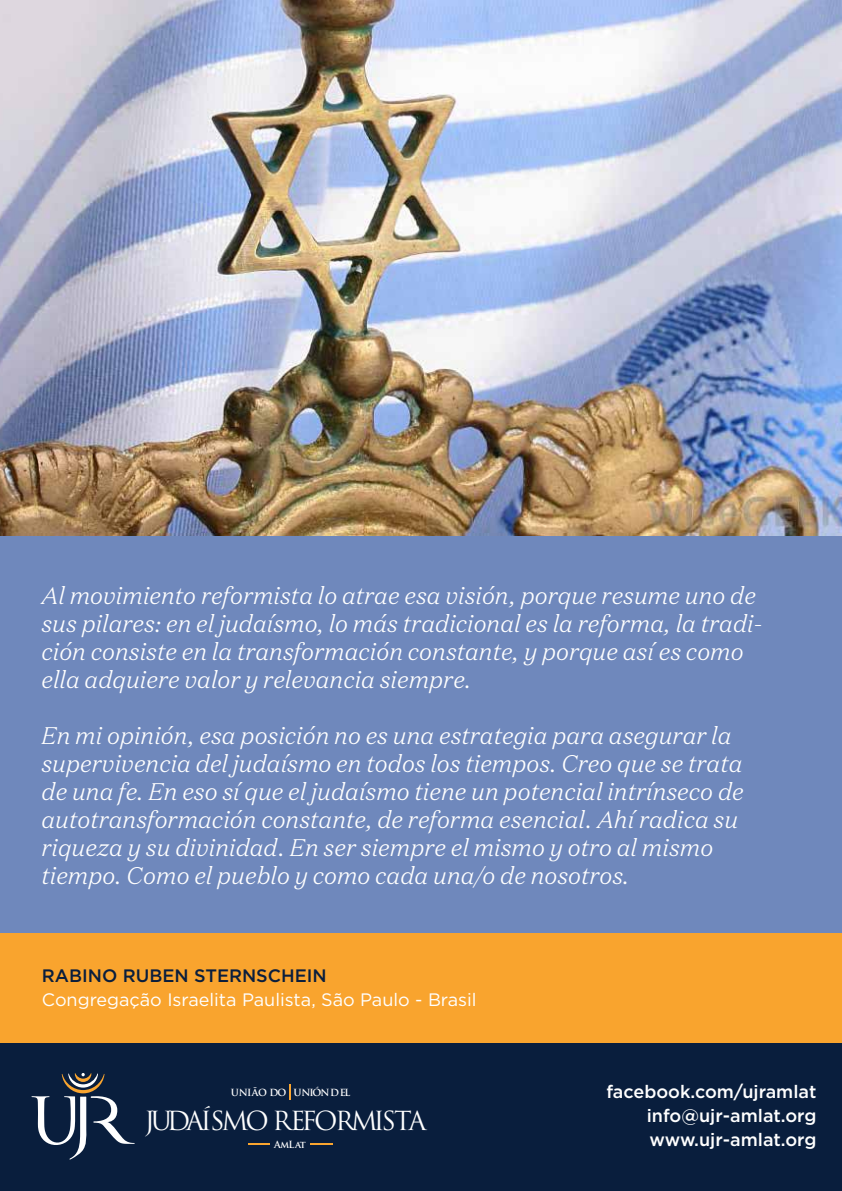
<style>
.page{position:relative;width:842px;height:1191px;background:#fff}
.page>*{position:absolute;margin:0;border:0;box-sizing:border-box;transform-origin:0 0}
.t1{font:25.6px "Trajan Pro";letter-spacing:-.13em;color:#fff}
.t2{font:italic 300 24px/28px "Domaine Text";color:#fff}
.t3{font:500 18px/24px "Gotham";color:#fff;text-align:justify}
.t4{font:18px "Gotham";color:#fff}
.t5{font:500 18px "Gotham";color:#0a1e3d}
.t6{font:700 9.6px "Trajan Pro";letter-spacing:-.09em;color:#fff}
</style>
<div class="page">
<div style="left:0;top:527px;width:842px;height:406px;background:#6f88bc"></div>
<div style="left:0;top:1041px;width:842px;height:150px;background:#091e3d"></div>
<svg style="left:32px;top:1073px;width:103px;height:86px"></svg>
<svg style="left:289px;top:1084px;width:2px;height:16px"></svg>
<svg style="left:248px;top:1143px;width:22px;height:1px"></svg>
<svg style="left:310px;top:1143px;width:22px;height:1px"></svg>
<div style="left:0;top:933px;width:842px;height:110px;background:#f9a42e"></div>
<img style="left:0;top:0;width:842px;height:535px">
<p class="t2" style="left:41px;top:581px;width:722px">Al movimiento reformista lo atrae esa visión, porque resume uno de sus pilares: en el judaísmo, lo más tradicional es la reforma, la tradi&shy;ción consiste en la transformación constante, y porque así es como ella adquiere valor y relevancia siempre.</p>
<p class="t2" style="left:41px;top:721px;width:704px">En mi opinión, esa posición no es una estrategia para asegurar la supervivencia del judaísmo en todos los tiempos. Creo que se trata de una fe. En eso sí que el judaísmo tiene un potencial intrínseco de autotransformación constante, de reforma esencial. Ahí radica su riqueza y su divinidad. En ser siempre el mismo y otro al mismo tiempo. Como el pueblo y como cada una/o de nosotros.</p>
<p class="t5" style="left:42px;top:963px;width:286px">RABINO RUBEN STERNSCHEIN</p>
<p class="t4" style="left:42px;top:987px;width:436px">Congregação Israelita Paulista, São Paulo - Brasil</p>
<p class="t6" style="left:231px;top:1087px;width:121px">UNIÃO DO UNIÓN DEL</p>
<p class="t1" style="left:145px;top:1104px;width:283px">JUDAÍSMO REFORMISTA</p>
<p class="t6" style="left:274px;top:1138px;width:33px">AmLat</p>
<p class="t3" style="left:647px;top:1079px;width:171px;text-indent:-40px">facebook.com/ujramlat info@ujr-amlat.org www.ujr-amlat.org</p>
</div>
